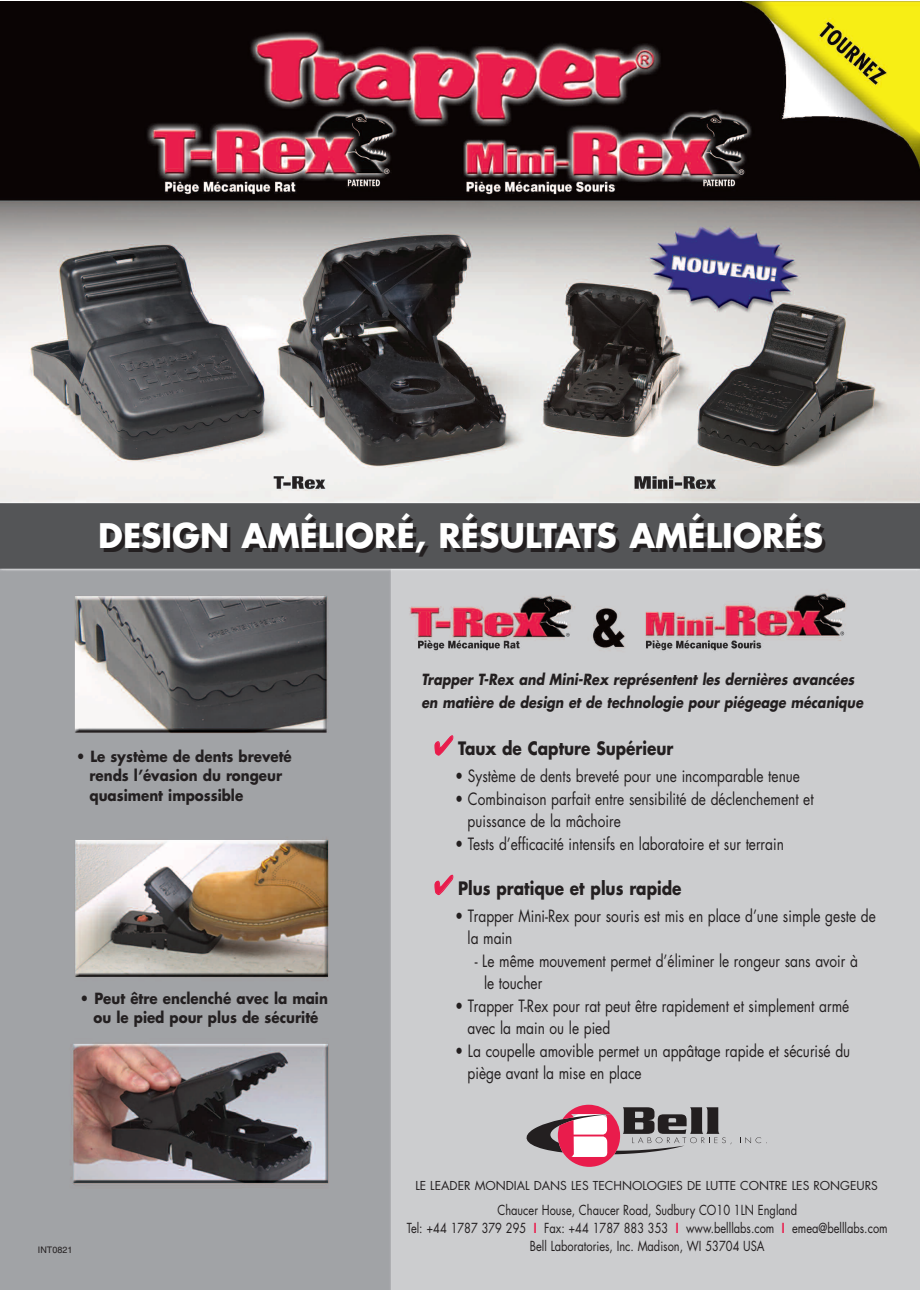
<style>
.page{position:relative;width:920px;height:1290px;background:#fff}
.page>*{position:absolute;margin:0;border:0;box-sizing:border-box;transform-origin:0 0}
.t1{font:700 33px "Futura";letter-spacing:-.215em;color:#fff}
.t2{font:700 18px "Futura";color:#231f20;scale:.85 1}
.t3{font:16.5px/22.5px "Futura";color:#231f20;scale:.83 1}
.t4{font:700 15px/19.5px "Futura";color:#231f20;scale:.9 1}
.t5{font:italic 700 15px/22.5px "Futura";color:#231f20;scale:.85 1}
.t6{font:13.5px/17.7px "Futura";color:#231f20;text-align:center;scale:.82 1}
.t7{font:12px "Futura";color:#231f20}
.t8{font:9px "Helvetica";color:#231f20}
.s1{color:#231f20}
.s2{color:#e91c4c}
.s3{font-weight:800;color:#e91c4c}
</style>
<div class="page">
<img style="left:0;top:1px;width:920px;height:1289px">
<svg style="left:740px;top:1137px;width:27px;height:6px"></svg>
<svg style="left:527px;top:1105px;width:204px;height:62px;background:#b0969d"></svg>
<h1 class="t1" style="left:98px;top:521px;width:730px">D<span class="s1">D</span>E<span class="s1">E</span>S<span class="s1">S</span>I<span class="s1">I</span>G<span class="s1">G</span>N<span class="s1">N</span> A<span class="s1">A</span>M<span class="s1">M</span>É<span class="s1">É</span>L<span class="s1">L</span>I<span class="s1">I</span>O<span class="s1">O</span>R<span class="s1">R</span>É<span class="s1">É</span>,<span class="s1">,</span> R<span class="s1">R</span>É<span class="s1">É</span>S<span class="s1">S</span>U<span class="s1">U</span>L<span class="s1">L</span>T<span class="s1">T</span>A<span class="s1">A</span>T<span class="s1">T</span>S<span class="s1">S</span> A<span class="s1">A</span>M<span class="s1">M</span>É<span class="s1">É</span>L<span class="s1">L</span>I<span class="s1">I</span>O<span class="s1">O</span>R<span class="s1">R</span>É<span class="s1">É</span>S<span class="s1">S</span></h1>
<p class="t4" style="left:89px;top:748px;width:226px;text-indent:-13px">• Le système de dents breveté rends l’évasion du rongeur quasiment impossible</p>
<p class="t4" style="left:80px;top:989px;width:277px;text-align:center">• Peut être enclenché avec la main ou le pied pour plus de sécurité</p>
<p class="t8" style="left:38px;top:1247px;width:36px">INT0821</p>
<p class="t5" style="left:421px;top:670px;width:521px">Trapper T-Rex and Mini-Rex représentent les dernières avancées en matière de design et de technologie pour piégeage mécanique</p>
<p class="t2" style="left:434px;top:740px;width:283px"><span class="s2">✔</span> Taux de Capture Supérieur</p>
<p class="t3" style="left:455px;top:766px;width:417px">• Système de dents breveté pour une incomparable tenue</p>
<p class="t3" style="left:468px;top:789px;width:418px;text-indent:-12px">• Combinaison parfait entre sensibilité de déclenchement et puissance de la mâchoire</p>
<p class="t3" style="left:455px;top:834px;width:398px">• Tests d’efficacité intensifs en laboratoire et sur terrain</p>
<p class="t2" style="left:434px;top:880px;width:292px"><span class="s2">✔</span> Plus pratique et plus rapide</p>
<p class="t3" style="left:468px;top:906px;width:493px;text-indent:-12px">• Trapper Mini-Rex pour souris est mis en place d’une simple geste de la main</p>
<p class="t3" style="left:484px;top:951px;width:452px;text-indent:-9px">- Le même mouvement permet d’éliminer le rongeur sans avoir à le toucher</p>
<p class="t3" style="left:468px;top:996px;width:461px;text-indent:-12px">• Trapper T-Rex pour rat peut être rapidement et simplement armé avec la main ou le pied</p>
<p class="t3" style="left:468px;top:1041px;width:463px;text-indent:-12px">• La coupelle amovible permet un appâtage rapide et sécurisé du piège avant la mise en place</p>
<p class="t7" style="left:415px;top:1180px;width:464px">LE LEADER MONDIAL DANS LES TECHNOLOGIES DE LUTTE CONTRE LES RONGEURS</p>
<p class="t6" style="left:407px;top:1202px;width:588px">Chaucer House, Chaucer Road, Sudbury CO10 1LN England<br>Tel: +44 1787 379 295 <span class="s3">I</span> Fax: +44 1787 883 353 <span class="s3">I</span> www.belllabs.com <span class="s3">I</span> emea@belllabs.com<br>Bell Laboratories, Inc. Madison, WI 53704 USA</p>
</div>
